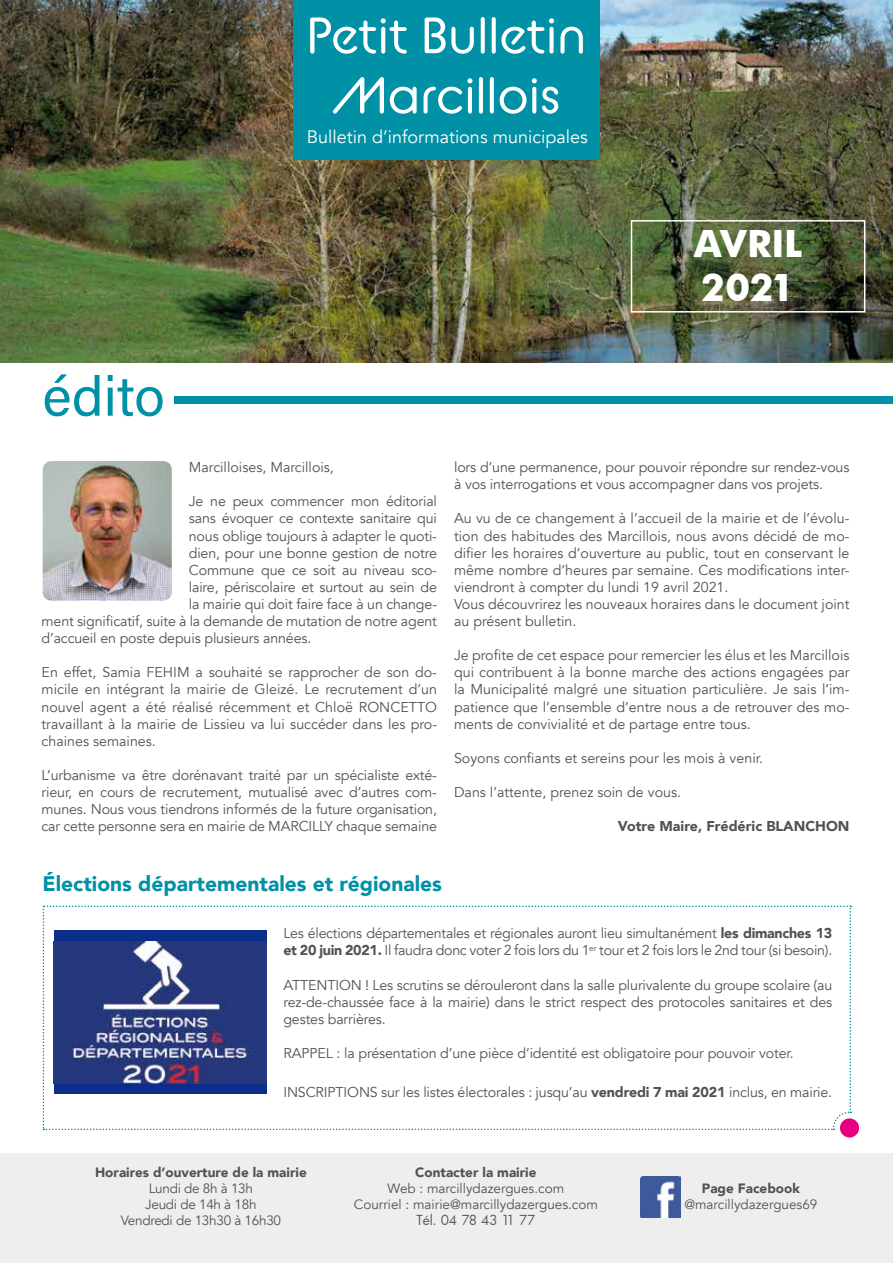
<style>
.page{position:relative;width:893px;height:1263px;background:#fff}
.page>*{position:absolute;margin:0;border:0;box-sizing:border-box;transform-origin:0 0}
.t1{font:55.5px "Acumin Pro";color:#0091a6}
.t2{font:51px/60px "BC Alphapipe RB";color:#fff;text-align:center}
.t3{font:700 36px/43.2px "Futura Bk";color:#fff}
.t4{font:900 21px "Avenir";color:#0091a6}
.t5{font:18px "Avenir";color:#fff}
.t6{font:14.25px/17.1px "Avenir";letter-spacing:-.01em;color:#525251;text-align:justify}
.t7{font:900 14.25px "Avenir";color:#525251}
.t8{font:13.5px/16.2px "Avenir";color:#525251;text-align:center}
.t9{font:900 13.5px "Avenir";color:#525251}
.t10{font:13.5px/16.2px "Avenir";letter-spacing:-.02em;color:#525251;text-align:center}
.t11{font:13.5px "Futura Bk";letter-spacing:-.02em;color:#5a5a59}
.s1{font-weight:900}
</style>
<div class="page">
<div style="left:0;top:1153px;width:893px;height:110px;background:#eee"></div>
<img style="left:0;top:0;width:893px;height:362px">
<div style="left:293px;top:0;width:307px;height:159px;background:#0091a6"></div>
<div style="left:631px;top:220px;width:234px;height:93px;border:2px solid #fff"></div>
<div style="left:174px;top:396px;width:719px;height:8px;background:#0091a6"></div>
<svg style="left:43px;top:905px;width:808px;height:225px"></svg>
<img style="left:640px;top:1177px;width:41px;height:40px">
<div style="left:840px;top:1118px;width:19px;height:19px;background:#e6007d;border-radius:50%"></div>
<div style="left:54px;top:930px;width:212px;height:164px;background:#0b2e8a"></div>
<img style="left:54px;top:941px;width:212px;height:142px">
<img style="left:43px;top:461px;width:129px;height:140px">
<h2 class="t2" style="left:307px;top:4px;width:281px">Petit Bulletin<br>Marcillois</h2>
<h1 class="t1" style="left:43px;top:358px;width:124px">édito</h1>
<p class="t5" style="left:307px;top:126px;width:282px">Bulletin d’informations municipales</p>
<h3 class="t3" style="left:694px;top:221px;width:110px">AVRIL<br>2021</h3>
<p class="t6" style="left:189px;top:459px;width:147px">Marcilloises, Marcillois,</p>
<p class="t6" style="left:189px;top:493px;width:250px">Je ne peux commencer mon éditorial</p>
<p class="t6" style="left:189px;top:510px;width:250px">sans évoquer ce contexte sanitaire qui</p>
<p class="t6" style="left:189px;top:527px;width:250px">nous oblige toujours à adapter le quoti-</p>
<p class="t6" style="left:189px;top:544px;width:250px">dien, pour une bonne gestion de notre</p>
<p class="t6" style="left:189px;top:561px;width:250px">Commune que ce soit au niveau sco-</p>
<p class="t6" style="left:189px;top:579px;width:250px">laire, périscolaire et surtout au sein de</p>
<p class="t6" style="left:189px;top:596px;width:250px">la mairie qui doit faire face à un change-</p>
<p class="t6" style="left:42px;top:613px;width:397px">ment significatif, suite à la demande de mutation de notre agent</p>
<p class="t6" style="left:42px;top:630px;width:271px">d’accueil en poste depuis plusieurs années.</p>
<p class="t6" style="left:42px;top:664px;width:397px">En effet, Samia FEHIM a souhaité se rapprocher de son do&shy;micile en intégrant la mairie de Gleizé. Le recrutement d’un nouvel agent a été réalisé récemment et Chloë RONCETTO travaillant à la mairie de Lissieu va lui succéder dans les pro&shy;chaines semaines.</p>
<p class="t6" style="left:42px;top:767px;width:397px">L’urbanisme va être dorénavant traité par un spécialiste exté&shy;rieur, en cours de recrutement, mutualisé avec d’autres com&shy;munes. Nous vous tiendrons informés de la future organisation, car cette personne sera en mairie de MARCILLY chaque semaine</p>
<p class="t6" style="left:454px;top:459px;width:397px">lors d’une permanence, pour pouvoir répondre sur rendez-vous à vos interrogations et vous accompagner dans vos projets.</p>
<p class="t6" style="left:454px;top:510px;width:397px;text-align:left">Au vu de ce changement à l’accueil de la mairie et de l’évolu&shy;tion des habitudes des Marcillois, nous avons décidé de mo&shy;difier les horaires d’ouverture au public, tout en conservant le même nombre d’heures par semaine. Ces modifications inter&shy;viendront à compter du lundi 19 avril 2021.<br>Vous découvrirez les nouveaux horaires dans le document joint au présent bulletin.</p>
<p class="t6" style="left:454px;top:647px;width:397px">Je profite de cet espace pour remercier les élus et les Marcillois qui contribuent à la bonne marche des actions engagées par la Municipalité malgré une situation particulière. Je sais l’im&shy;patience que l’ensemble d’entre nous a de retrouver des mo&shy;ments de convivialité et de partage entre tous.</p>
<p class="t6" style="left:454px;top:750px;width:311px">Soyons confiants et sereins pour les mois à venir.</p>
<p class="t6" style="left:454px;top:784px;width:228px">Dans l’attente, prenez soin de vous.</p>
<p class="t7" style="left:618px;top:814px;width:233px">Votre Maire, Frédéric BLANCHON</p>
<h3 class="t4" style="left:43px;top:865px;width:401px">Élections départementales et régionales</h3>
<p class="t6" style="left:283px;top:925px;width:550px">Les élections départementales et régionales auront lieu simultanément <span class="s1">les dimanches 13 et 20 juin 2021.</span> Il faudra donc voter 2 fois lors du 1<sup>er</sup> tour et 2 fois lors le 2nd tour (si besoin).</p>
<p class="t6" style="left:283px;top:976px;width:550px">ATTENTION ! Les scrutins se dérouleront dans la salle plurivalente du groupe scolaire (au rez-de-chaussée face à la mairie) dans le strict respect des protocoles sanitaires et des gestes barrières.</p>
<p class="t6" style="left:283px;top:1045px;width:512px">RAPPEL : la présentation d’une pièce d’identité est obligatoire pour pouvoir voter.</p>
<p class="t6" style="left:283px;top:1083px;width:550px">INSCRIPTIONS sur les listes électorales : jusqu’au <span class="s1">vendredi 7 mai 2021</span> inclus, en mairie.</p>
<p class="t9" style="left:95px;top:1160px;width:213px">Horaires d’ouverture de la mairie</p>
<p class="t10" style="left:121px;top:1180px;width:162px">Lundi de 8h à 13h<br>Jeudi de 14h à 18h<br>Vendredi de 13h30 à 16h30</p>
<p class="t9" style="left:415px;top:1160px;width:123px">Contacter la mairie</p>
<p class="t8" style="left:354px;top:1180px;width:246px">Web : marcillydazergues.com<br>Courriel : mairie@marcillydazergues.com</p>
<p class="t11" style="left:416px;top:1211px;width:120px">Tél. 04 78 43 11 77</p>
<p class="t9" style="left:702px;top:1176px;width:99px">Page Facebook</p>
<p class="t8" style="left:684px;top:1196px;width:135px">@marcillydazergues69</p>
</div>
